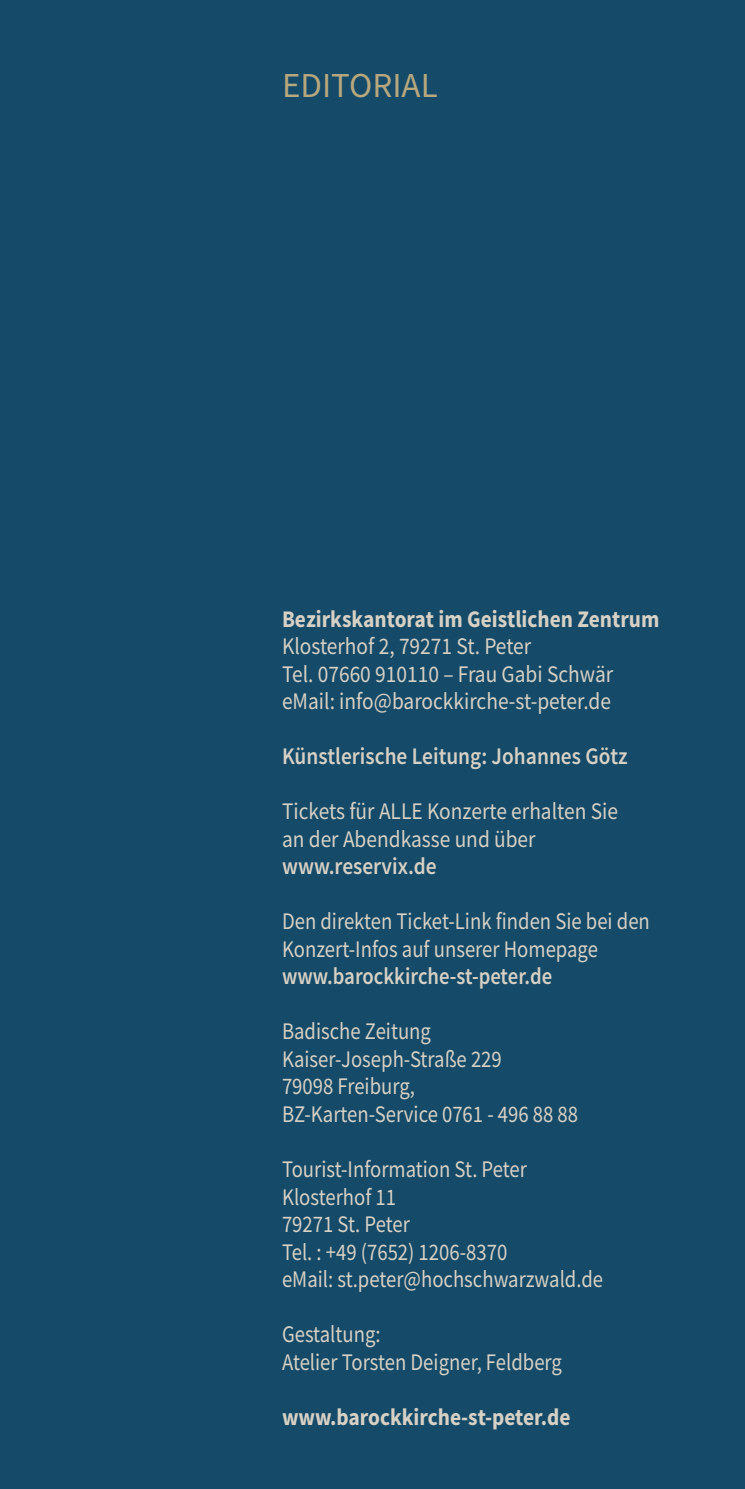
<style>
.page{position:relative;width:745px;height:1489px;background:#fff}
.page>*{position:absolute;margin:0;border:0;box-sizing:border-box;transform-origin:0 0}
.t1{font:35px "Source Sans Pro";color:#b7a87e}
.t2{font:23.75px/27.5px "Source Sans Pro";color:#d7d1c5;scale:.87 1}
.t3{font:23.75px/27.5px "Source Sans Pro";color:#d7d1c5;scale:.9 1}
.t4{font:700 23.75px "Source Sans Pro";color:#d7d1c5;scale:.9 1}
.t5{font:600 23.75px "Source Sans Pro";color:#d7d1c5;scale:.9 1}
.t6{font:600 23.75px "Source Sans Pro";color:#d7d1c5;scale:.87 1}
</style>
<div class="page">
<div style="left:0;top:0;width:744px;height:1488px;background:#154a68"></div>
<h1 class="t1" style="left:282px;top:63px;width:157px">EDITORIAL</h1>
<p class="t4" style="left:282px;top:603px;width:420px">Bezirkskantorat im Geistlichen Zentrum</p>
<p class="t3" style="left:282px;top:632px;width:369px">Klosterhof 2, 79271 St. Peter<br>Tel. 07660 910110 – Frau Gabi Schwär eMail: info@barockkirche-st-peter.de</p>
<p class="t5" style="left:282px;top:741px;width:385px">Künstlerische Leitung: Johannes Götz</p>
<p class="t3" style="left:282px;top:797px;width:374px">Tickets für ALLE Konzerte erhalten Sie an der Abendkasse und über</p>
<p class="t5" style="left:282px;top:851px;width:173px">www.reservix.de</p>
<p class="t2" style="left:282px;top:907px;width:424px">Den direkten Ticket-Link finden Sie bei den<br>Konzert-Infos auf unserer Homepage</p>
<p class="t6" style="left:282px;top:961px;width:312px">www.barockkirche-st-peter.de</p>
<p class="t2" style="left:282px;top:1017px;width:341px">Badische Zeitung<br>Kaiser-Joseph-Straße 229<br>79098 Freiburg,<br>BZ-Karten-Service 0761 - 496 88 88</p>
<p class="t2" style="left:282px;top:1155px;width:370px">Tourist-Information St. Peter<br>Klosterhof 11<br>79271 St. Peter<br>Tel. : +49 (7652) 1206-8370<br>eMail: st.peter@hochschwarzwald.de</p>
<p class="t2" style="left:282px;top:1320px;width:323px">Gestaltung:<br>Atelier Torsten Deigner, Feldberg</p>
<p class="t4" style="left:282px;top:1401px;width:322px">www.barockkirche-st-peter.de</p>
</div>
